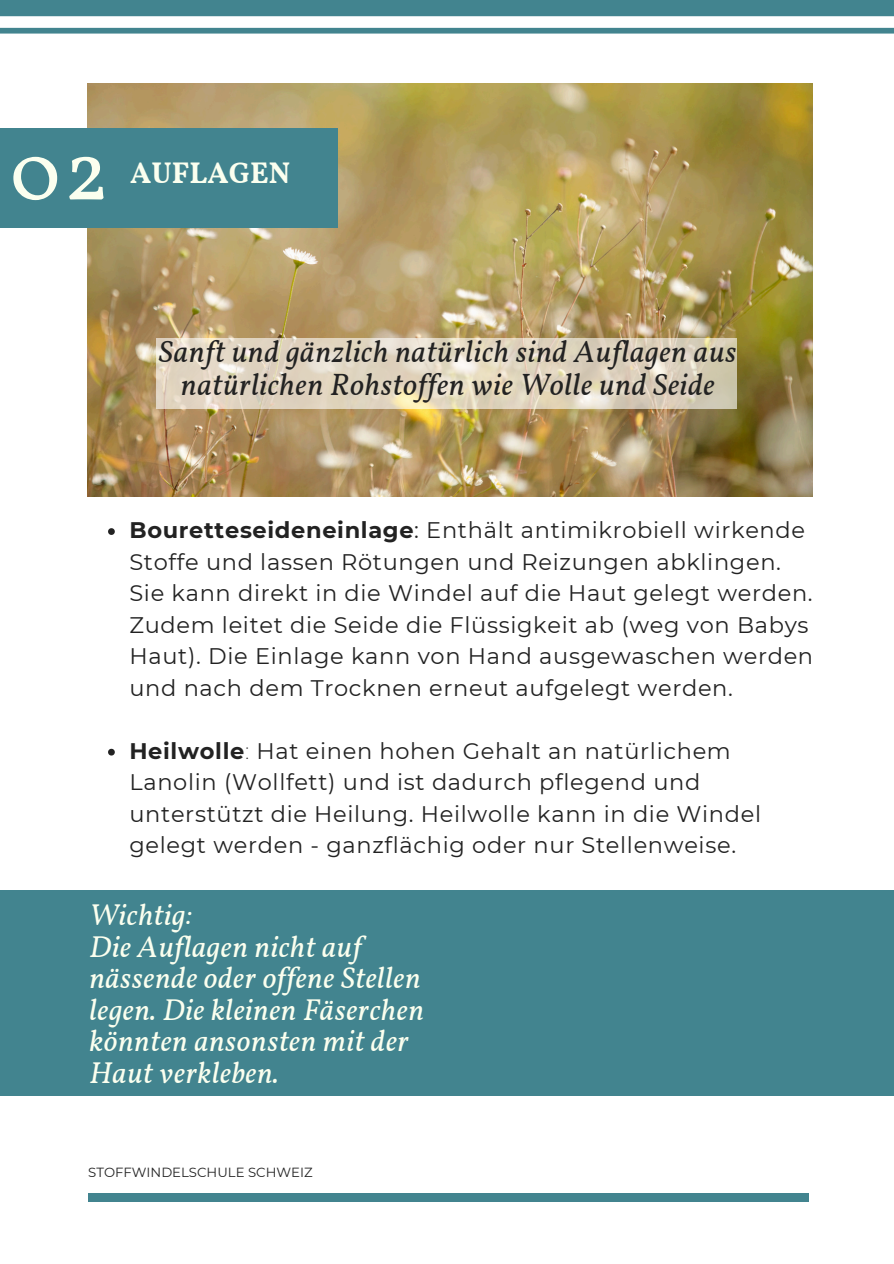
<style>
.page{position:relative;width:894px;height:1264px;background:#fff}
.page>*{position:absolute;margin:0;border:0;box-sizing:border-box;transform-origin:0 0}
.t1{font:84px "Vollkorn";color:#fbffef}
.t2{font:italic 30.75px/32.7px "Vollkorn";letter-spacing:.02em;color:#222;text-align:center}
.t3{font:italic 30px/31.5px "Vollkorn";letter-spacing:.02em;color:#fbffef}
.t4{font:700 29.85px "Vollkorn";color:#fbffef}
.t5{font:22.5px/31.5px "Montserrat";letter-spacing:.03em;color:#222}
.t6{font:13.2px "Montserrat";color:#222}
.s1{font-weight:700}
.s2{font-weight:200}
</style>
<div class="page">
<img style="left:88px;top:83px;width:724px;height:413px">
<div style="left:88px;top:1193px;width:720px;height:8px;background:#42848f"></div>
<svg style="left:0;top:0;width:893px;height:34px"></svg>
<div style="left:0;top:128px;width:338px;height:99px;background:#42848f"></div>
<svg style="left:108px;top:528px;width:7px;height:7px"></svg>
<svg style="left:108px;top:748px;width:7px;height:7px"></svg>
<div style="left:0;top:889px;width:893px;height:206px;background:#42848f"></div>
<svg style="left:156px;top:338px;width:580px;height:70px;background:#e0d5c0"></svg>
<h2 class="t1" style="left:10px;top:119px;width:100px">02</h2>
<p class="t4" style="left:130px;top:155px;width:161px">AUFLAGEN</p>
<p class="t2" style="left:159px;top:338px;width:579px">Sanft und gänzlich natürlich sind Auflagen aus natürlichen Rohstoffen wie Wolle und Seide</p>
<h1 class="t5" style="left:129px;top:514px;width:685px"><span class="s1">Bouretteseideneinlage</span>: Enthält antimikrobiell wirkende Stoffe und lassen Rötungen und Reizungen abklingen.<br>Sie kann direkt in die Windel auf die Haut gelegt werden.<br>Zudem leitet die Seide die Flüssigkeit ab (weg von Babys Haut). Die Einlage kann von Hand ausgewaschen werden und nach dem Trocknen erneut aufgelegt werden.</h1>
<h2 class="t5" style="left:129px;top:735px;width:633px"><span class="s1">Heilwolle</span><span class="s2">:</span> Hat einen hohen Gehalt an natürlichem Lanolin (Wollfett) und ist dadurch pflegend und unterstützt die Heilung. Heilwolle kann in die Windel gelegt werden - ganzflächig oder nur Stellenweise.</h2>
<p class="t3" style="left:89px;top:901px;width:336px">Wichtig:<br>Die Auflagen nicht auf nässende oder offene Stellen legen. Die kleinen Fäserchen könnten ansonsten mit der<br>Haut verkleben.</p>
<p class="t6" style="left:88px;top:1164px;width:226px">STOFFWINDELSCHULE SCHWEIZ</p>
</div>
